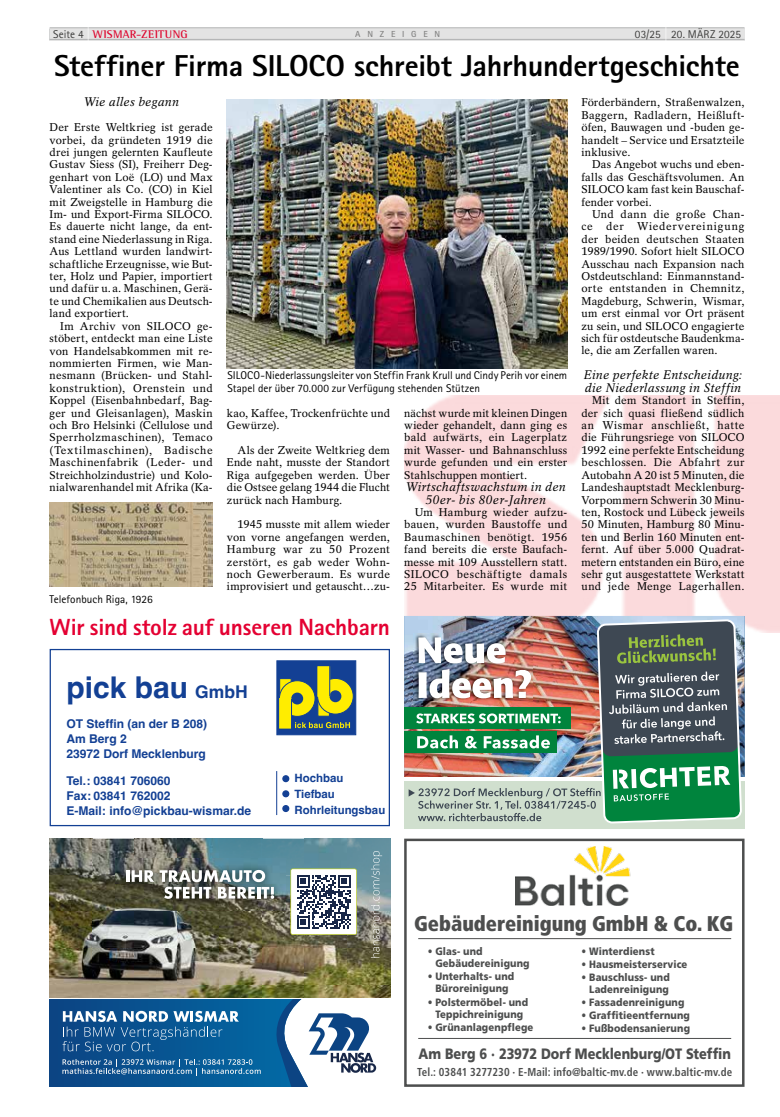
<style>
.page{position:relative;width:780px;height:1117px;background:#fff}
.page>*{position:absolute;margin:0;border:0;box-sizing:border-box;transform-origin:0 0}
.t1{font:800 30.25px "Agfa Rotis Sans Serif";letter-spacing:-.01em;color:#000}
.t2{font:700 30px "Helvetica";color:#134094}
.t3{font:800 23.38px "Agfa Rotis Sans Serif";letter-spacing:-.005em;color:#e40032}
.t4{font:900 condensed 21.25px "Frutiger LT Std";color:#4d4e4e;scale:.95 1}
.t5{font:900 15px "Frutiger";color:#4d4e4e;scale:.85 1}
.t6{font:italic 12.5px/12.4px "Rotation LT Std";letter-spacing:.02em;color:#000;text-align:center}
.t7{font:700 12.12px/15px "Helvetica";color:#134094}
.t8{font:700 condensed 11.5px "Frutiger";letter-spacing:.01em;color:#4d4e4e;scale:.95 1}
.t9{font:700 11.38px/15.8px "Helvetica";color:#134094}
.t10{font:700 11.38px "Agfa Rotis Semi Serif";letter-spacing:.025em;color:#dd052d}
.t11{font:11.25px/12.4px "Rotation LT Std";letter-spacing:.015em;color:#000;text-align:justify}
.t12{font:11.25px/12.4px "Agfa Rotis Sans Serif";color:#000}
.t13{font:11.25px "Agfa Rotis Sans Serif";letter-spacing:.01em;color:#3b3b3a}
.t14{font:900 10.62px/11.9px "Frutiger";letter-spacing:.015em;color:#4d4e4e;text-align:center;scale:.9 1}
.t15{font:700 8.75px "Agfa Rotis Sans Serif";letter-spacing:.78em;color:#636362}
.s1{font-family:"Agfa Rotis Sans Serif";font-weight:400;font-size:11.25px;color:#3b3b3a}
.s2{font-family:"Agfa Rotis Sans Serif";font-weight:800;font-size:15.75px;color:#fff}
.s3{font-weight:800;font-size:15.75px;color:#fff}
.s4{font-size:17.5px}
</style>
<div class="page">
<div style="left:50px;top:28px;width:694px;height:13px;background:#e3e3e3"></div>
<hr style="left:50px;top:27px;width:694px;height:1px;background:#b1b2b3">
<hr style="left:50px;top:39px;width:694px;height:1px;background:#b1b2b3">
<img style="left:50px;top:911px;width:340px;height:87px">
<img style="left:50px;top:838px;width:85px;height:73px">
<img style="left:135px;top:838px;width:127px;height:20px">
<img style="left:262px;top:838px;width:128px;height:73px">
<img style="left:135px;top:909px;width:127px;height:2px">
<svg style="left:50px;top:999px;width:223px;height:87px;background:#075693"></svg>
<svg style="left:273px;top:999px;width:104px;height:87px"></svg>
<svg style="left:62px;top:1058px;width:199px;height:17px;background:#3674a5"></svg>
<svg style="left:62px;top:1010px;width:177px;height:41px;background:#3773a5"></svg>
<img style="left:115px;top:858px;width:170px;height:51px">
<svg style="left:126px;top:869px;width:148px;height:29px"></svg>
<svg style="left:290px;top:868px;width:67px;height:66px"></svg>
<svg style="left:371px;top:850px;width:11px;height:107px"></svg>
<div style="left:276px;top:660px;width:80px;height:75px;background:#134094;border:1px solid #134094"></div>
<svg style="left:317px;top:678px;width:36px;height:36px"></svg>
<div style="left:317px;top:678px;width:36px;height:36px;border:1px solid #134094;border-radius:50%"></div>
<svg style="left:279px;top:666px;width:71px;height:62px"></svg>
<div style="left:50px;top:648px;width:340px;height:178px;border:1px solid #134094"></div>
<hr style="left:276px;top:770px;width:1px;height:44px;background:#134094">
<svg style="left:283px;top:775px;width:6px;height:6px"></svg>
<div style="left:282px;top:775px;width:7px;height:7px;border:1px solid #134094;border-radius:50%"></div>
<svg style="left:284px;top:790px;width:5px;height:6px"></svg>
<div style="left:282px;top:790px;width:7px;height:7px;border:1px solid #134094;border-radius:50%"></div>
<svg style="left:283px;top:806px;width:6px;height:5px"></svg>
<div style="left:282px;top:804px;width:7px;height:7px;border:1px solid #134094;border-radius:50%"></div>
<div style="left:404px;top:838px;width:340px;height:248px;border:2px solid #4d4e4e"></div>
<hr style="left:418px;top:1037px;width:313px;height:1px;background:#4d4e4e">
<hr style="left:418px;top:938px;width:313px;height:1px;background:#4d4e4e">
<img style="left:515px;top:846px;width:116px;height:58px">
<img style="left:404px;top:395px;width:376px;height:237px">
<img style="left:227px;top:99px;width:340px;height:269px">
<img style="left:50px;top:502px;width:163px;height:84px">
<img style="left:404px;top:615px;width:340px;height:161px">
<div style="left:404px;top:778px;width:340px;height:50px;background:#d0dfce"></div>
<svg style="left:404px;top:776px;width:340px;height:4px"></svg>
<div style="left:404px;top:706px;width:166px;height:22px;background:#00843d"></div>
<div style="left:404px;top:731px;width:152px;height:21px;background:#00843d"></div>
<img style="left:408px;top:619px;width:334px;height:204px">
<p class="t10" style="left:53px;top:27px;width:136px"><span class="s1">Seite 4</span> <span class="s2">|</span> WISMAR-ZEITUNG</p>
<p class="t15" style="left:355px;top:29px;width:87px">ANZEIGEN</p>
<p class="t13" style="left:635px;top:27px;width:108px">03/25 <span class="s3">|</span> 20. MÄRZ 2025</p>
<h1 class="t1" style="left:54px;top:46px;width:687px">Steffiner Firma SILOCO schreibt Jahrhundertgeschichte</h1>
<p class="t6" style="left:83px;top:96px;width:97px">Wie alles begann</p>
<p class="t11" style="left:50px;top:121px;width:164px">Der Erste Weltkrieg ist gerade vorbei, da gründeten 1919 die drei jungen gelernten Kaufleute Gustav Siess (SI), Freiherr Deg&shy;genhart von Loë (LO) und Max Valentiner als Co. (CO) in Kiel mit Zweigstelle in Hamburg die Im- und Export-Firma SILOCO.<br>Es dauerte nicht lange, da ent&shy;stand eine Niederlassung in Riga.<br>Aus Lettland wurden landwirt&shy;schaftliche Erzeugnisse, wie But&shy;ter, Holz und Papier, importiert und dafür u.a. Maschinen, Gerä&shy;te und Chemikalien aus Deutsch&shy;land exportiert.</p>
<p class="t11" style="left:50px;top:319px;width:165px;text-indent:11px">Im Archiv von SILOCO ge&shy;stöbert, entdeckt man eine Liste von Handelsabkommen mit re&shy;nommierten Firmen, wie Man&shy;nesmann (Brücken- und Stahl&shy;konstruktion), Orenstein und Koppel (Eisenbahnbedarf, Bag&shy;ger und Gleisanlagen), Maskin och Bro Helsinki (Cellulose und Sperrholzmaschinen), Temaco (Textilmaschinen), Badische Maschinenfabrik (Leder- und Streichholzindustrie) und Kolo&shy;nialwarenhandel mit Afrika (Ka-</p>
<p class="t12" style="left:50px;top:592px;width:105px">Telefonbuch Riga, 1926</p>
<p class="t12" style="left:227px;top:369px;width:341px">SILOCO-Niederlassungsleiter von Steffin Frank Krull und Cindy Perih vor einem<br>Stapel der über 70.000 zur Verfügung stehenden Stützen</p>
<p class="t11" style="left:227px;top:406px;width:164px">kao, Kaffee, Trockenfrüchte und<br>Gewürze).</p>
<p class="t11" style="left:227px;top:444px;width:165px;text-indent:11px">Als der Zweite Weltkrieg dem Ende naht, musste der Standort Riga aufgegeben werden. Über die Ostsee gelang 1944 die Flucht zurück nach Hamburg.</p>
<p class="t11" style="left:227px;top:518px;width:164px;text-indent:11px">1945 musste mit allem wieder von vorne angefangen werden, Hamburg war zu 50 Prozent zerstört, es gab weder Wohn&shy;noch Gewerberaum. Es wurde improvisiert und getauscht…zu-</p>
<p class="t11" style="left:404px;top:406px;width:165px">nächst wurde mit kleinen Dingen wieder gehandelt, dann ging es bald aufwärts, ein Lagerplatz mit Wasser- und Bahnanschluss wurde gefunden und ein erster Stahlschuppen montiert.</p>
<p class="t6" style="left:405px;top:480px;width:162px">Wirtschaftswachstum in den<br>50er- bis 80er-Jahren</p>
<p class="t11" style="left:404px;top:506px;width:164px;text-indent:11px">Um Hamburg wieder aufzu&shy;bauen, wurden Baustoffe und Baumaschinen benötigt. 1956 fand bereits die erste Baufach&shy;messe mit 109 Ausstellern statt.<br>SILOCO beschäftigte damals 25 Mitarbeiter. Es wurde mit</p>
<h3 class="t3" style="left:50px;top:611px;width:342px">Wir sind stolz auf unseren Nachbarn</h3>
<p class="t11" style="left:581px;top:96px;width:164px">Förderbändern, Straßenwalzen, Baggern, Radladern, Heißluft&shy;öfen, Bauwagen und -buden ge&shy;handelt – Service und Ersatzteile inklusive.</p>
<p class="t11" style="left:581px;top:158px;width:164px;text-indent:11px">Das Angebot wuchs und eben&shy;falls das Geschäftsvolumen. An SILOCO kam fast kein Bauschaf&shy;fender vorbei.</p>
<p class="t11" style="left:581px;top:208px;width:165px;text-indent:11px">Und dann die große Chan&shy;ce der Wiedervereinigung der beiden deutschen Staaten 1989/1990. Sofort hielt SILOCO Ausschau nach Expansion nach Ostdeutschland: Einmannstand&shy;orte entstanden in Chemnitz, Magdeburg, Schwerin, Wismar, um erst einmal vor Ort präsent zu sein, und SILOCO engagierte sich für ostdeutsche Baudenkma&shy;le, die am Zerfallen waren.</p>
<p class="t6" style="left:583px;top:369px;width:160px;text-align:left">Eine perfekte Entscheidung: die Niederlassung in Steffin</p>
<p class="t11" style="left:581px;top:394px;width:165px;text-indent:11px">Mit dem Standort in Steffin, der sich quasi fließend südlich an Wismar anschließt, hatte die Führungsriege von SILOCO 1992 eine perfekte Entscheidung beschlossen. Die Abfahrt zur Autobahn A 20 ist 5 Minuten, die Landeshauptstadt Mecklenburg-Vorpommern Schwerin 30 Minu&shy;ten, Rostock und Lübeck jeweils 50 Minuten, Hamburg 80 Minu&shy;ten und Berlin 160 Minuten ent&shy;fernt. Auf über 5.000 Quadrat&shy;metern entstanden ein Büro, eine sehr gut ausgestattete Werkstatt und jede Menge Lagerhallen.</p>
<h2 class="t2" style="left:66px;top:669px;width:183px">pick bau <span class="s4">GmbH</span></h2>
<p class="t7" style="left:66px;top:717px;width:142px">OT Steffin (an der B 208)<br>Am Berg 2<br>23972 Dorf Mecklenburg</p>
<p class="t7" style="left:66px;top:774px;width:186px">Tel.: 03841 706060<br>Fax: 03841 762002<br>E-Mail: info@pickbau-wismar.de</p>
<p class="t9" style="left:294px;top:771px;width:92px">Hochbau<br>Tiefbau<br>Rohrleitungsbau</p>
<h3 class="t4" style="left:414px;top:910px;width:337px">Gebäudereinigung GmbH &amp; Co. KG</h3>
<p class="t14" style="left:435px;top:944px;width:106px;text-align:left;text-indent:-8px">• Glas- und<br>Gebäudereinigung</p>
<p class="t14" style="left:427px;top:970px;width:98px">• Unterhalts- und<br>Büroreinigung</p>
<p class="t14" style="left:427px;top:995px;width:113px">• Polstermöbel- und<br>Teppichreinigung</p>
<p class="t14" style="left:427px;top:1021px;width:119px">• Grünanlagenpflege</p>
<p class="t14" style="left:581px;top:944px;width:83px">• Winterdienst</p>
<p class="t14" style="left:581px;top:957px;width:119px">• Hausmeisterservice</p>
<p class="t14" style="left:581px;top:970px;width:100px;text-align:right">• Bauschluss- und<br>Ladenreinigung</p>
<p class="t14" style="left:581px;top:995px;width:116px">• Fassadenreinigung</p>
<p class="t14" style="left:581px;top:1008px;width:122px">• Graffitieentfernung</p>
<p class="t14" style="left:581px;top:1021px;width:122px">• Fußbodensanierung</p>
<h3 class="t5" style="left:418px;top:1043px;width:369px">Am Berg 6 · 23972 Dorf Mecklenburg/OT Steffin</h3>
<p class="t8" style="left:417px;top:1064px;width:333px">Tel.: 03841 3277230 · E-Mail: info@baltic-mv.de · www.baltic-mv.de</p>
</div>
